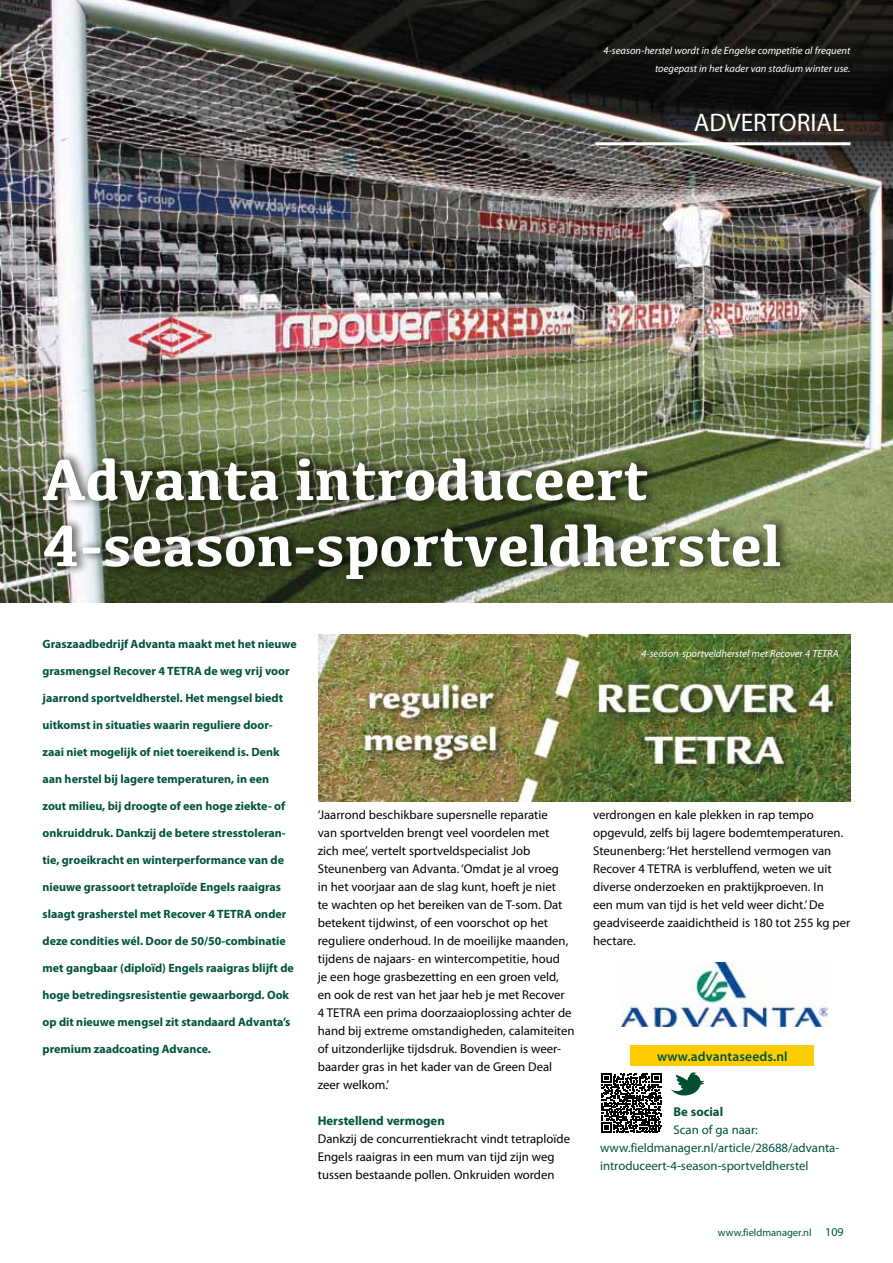
<style>
.page{position:relative;width:893px;height:1263px;background:#fff}
.page>*{position:absolute;margin:0;border:0;box-sizing:border-box;transform-origin:0 0}
.t1{font:700 60px/66px "Kefa";color:#fff}
.t2{font:25.5px "Myriad Pro";color:#fff}
.t3{font:600 13.5px "Myriad Pro";letter-spacing:.01em;color:#00533d}
.t4{font:12.75px/18px "Myriad Pro";color:#000}
.t5{font:12.75px/18px "Myriad Pro";color:#00533d}
.t6{font:700 12.75px "Myriad Pro";color:#00533d}
.t7{font:700 12px "Myriad Pro";color:#00533d}
.t8{font:italic 10.5px/18px "Myriad Pro";color:#fff;text-align:right}
.t9{font:10.5px "Myriad Pro";color:#00533d}
.s1{font-size:12px}
</style>
<div class="page">
<img style="left:0;top:0;width:893px;height:602px">
<hr style="left:595px;top:142px;width:255px;height:3px;background:#fff">
<img style="left:622px;top:962px;width:205px;height:65px">
<div style="left:630px;top:1045px;width:184px;height:21px;background:#fc0"></div>
<div style="left:38px;top:449px;width:755px;height:139px;background:#000;opacity:.5"></div>
<img style="left:319px;top:634px;width:532px;height:167px">
<svg style="left:601px;top:1073px;width:60px;height:60px"></svg>
<svg style="left:671px;top:1072px;width:32px;height:23px"></svg>
<p class="t8" style="left:604px;top:41px;width:248px">4-season-herstel wordt in de Engelse competitie al frequent toegepast in het kader van stadium winter use.</p>
<h2 class="t2" style="left:694px;top:107px;width:152px">ADVERTORIAL</h2>
<h1 class="t1" style="left:43px;top:444px;width:740px">Advanta introduceert<br>4-season-sportveldherstel</h1>
<p class="t7" style="left:43px;top:636px;width:256px">Graszaadbedrijf Advanta maakt met het nieuwe</p>
<p class="t7" style="left:43px;top:663px;width:249px">grasmengsel Recover 4 TETRA de weg vrij voor</p>
<p class="t7" style="left:43px;top:690px;width:242px">jaarrond sportveldherstel. Het mengsel biedt</p>
<p class="t7" style="left:43px;top:717px;width:232px">uitkomst in situaties waarin reguliere door-</p>
<p class="t7" style="left:43px;top:744px;width:239px">zaai niet mogelijk of niet toereikend is. Denk</p>
<p class="t7" style="left:43px;top:771px;width:228px">aan herstel bij lagere temperaturen, in een</p>
<p class="t7" style="left:43px;top:798px;width:244px">zout milieu, bij droogte of een hoge ziekte- of</p>
<p class="t7" style="left:43px;top:825px;width:245px">onkruiddruk. Dankzij de betere stresstoleran-</p>
<p class="t7" style="left:43px;top:852px;width:243px">tie, groeikracht en winterperformance van de</p>
<p class="t7" style="left:43px;top:879px;width:240px">nieuwe grassoort tetraploïde Engels raaigras</p>
<p class="t7" style="left:43px;top:906px;width:245px">slaagt grasherstel met Recover 4 TETRA onder</p>
<p class="t7" style="left:43px;top:933px;width:245px">deze condities wél. Door de 50/50-combinatie</p>
<p class="t7" style="left:43px;top:960px;width:253px">met gangbaar (diploïd) Engels raaigras blijft de</p>
<p class="t7" style="left:43px;top:987px;width:248px">hoge betredingsresistentie gewaarborgd. Ook</p>
<p class="t7" style="left:43px;top:1014px;width:249px">op dit nieuwe mengsel zit standaard Advanta’s</p>
<p class="t7" style="left:43px;top:1041px;width:170px">premium zaadcoating Advance.</p>
<p class="t8" style="left:641px;top:644px;width:199px">4-season-sportveldherstel met Recover 4 TETRA</p>
<p class="t4" style="left:318px;top:806px;width:258px">‘Jaarrond beschikbare supersnelle reparatie<br>van sportvelden brengt veel voordelen met<br>zich mee’, vertelt sportveldspecialist Job Steunenberg van Advanta. ‘Omdat je al vroeg<br>in het voorjaar aan de slag kunt, hoeft je niet<br>te wachten op het bereiken van de T-som. Dat betekent tijdwinst, of een voorschot op het reguliere onderhoud. In de moeilijke maanden, tijdens de najaars- en wintercompetitie, houd<br>je een hoge grasbezetting en een groen veld, en ook de rest van het jaar heb je met Recover<br>4 TETRA een prima doorzaaioplossing achter de hand bij extreme omstandigheden, calamiteiten of uitzonderlijke tijdsdruk. Bovendien is weer&shy;baarder gras in het kader van de Green Deal zeer welkom.’</p>
<p class="t6" style="left:318px;top:1112px;width:129px">Herstellend vermogen</p>
<p class="t4" style="left:318px;top:1130px;width:254px">Dankzij de concurrentiekracht vindt tetraploïde<br>Engels raaigras in een mum van tijd zijn weg tussen bestaande pollen. Onkruiden worden</p>
<p class="t4" style="left:593px;top:806px;width:259px">verdrongen en kale plekken in rap tempo opgevuld, zelfs bij lagere bodemtemperaturen.<br>Steunenberg: ‘Het herstellend vermogen van Recover 4 TETRA is verbluffend, weten we uit diverse onderzoeken en praktijkproeven. In<br>een mum van tijd is het veld weer dicht.’ De geadviseerde zaaidichtheid is 180 tot 255 kg per hectare.</p>
<p class="t3" style="left:657px;top:1047px;width:132px">www.advantaseeds.nl</p>
<p class="t6" style="left:673px;top:1103px;width:51px">Be social</p>
<p class="t5" style="left:600px;top:1121px;width:241px;text-indent:73px">Scan of ga naar: www.fieldmanager.nl/article/28688/advanta&shy;introduceert-4-season-sportveldherstel</p>
<p class="t9" style="left:718px;top:1226px;width:127px">www.fieldmanager.nl <span class="s1">109</span></p>
</div>
